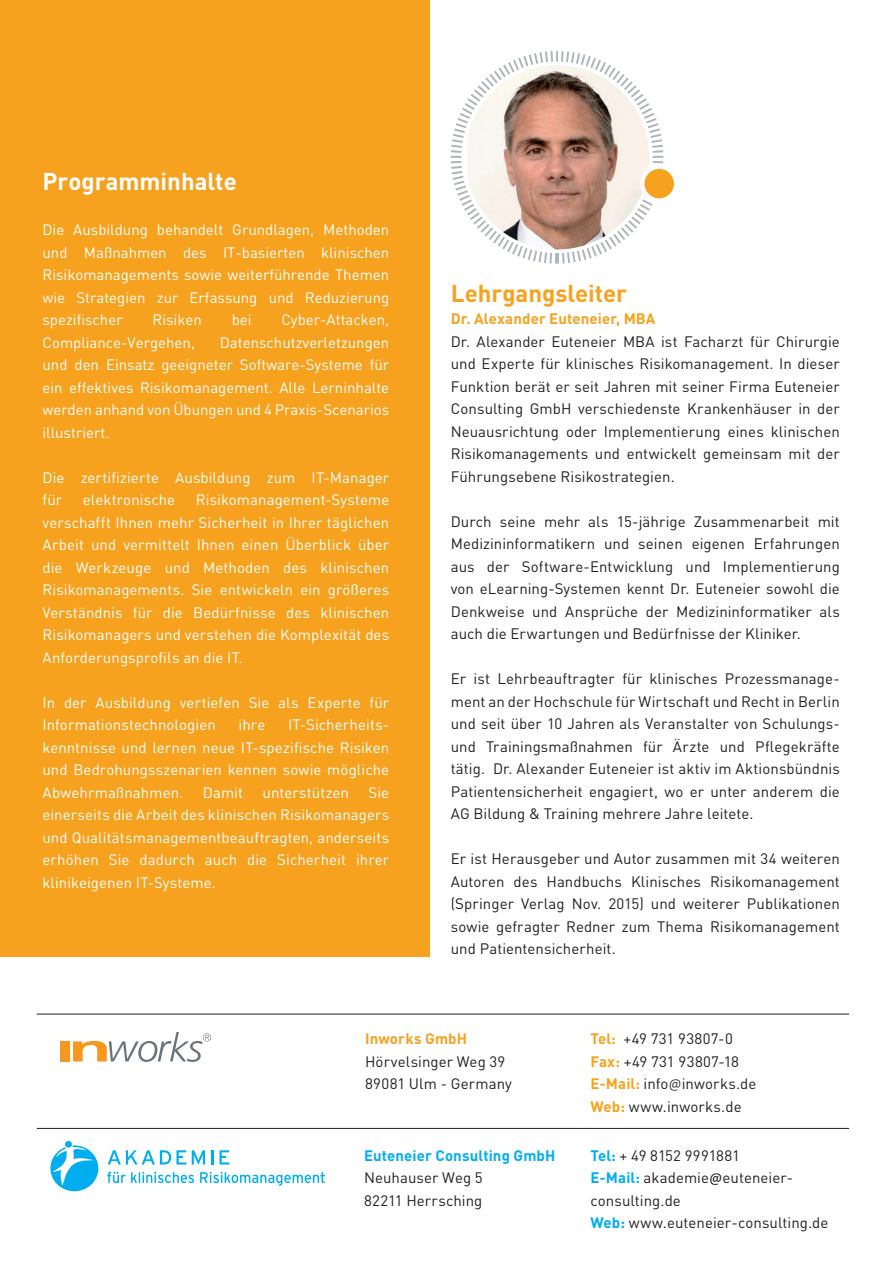
<style>
.page{position:relative;width:893px;height:1263px;background:#fff}
.page>*{position:absolute;margin:0;border:0;box-sizing:border-box;transform-origin:0 0}
.t1{font:700 24px "DIN";color:#fff}
.t2{font:700 24px "DIN";letter-spacing:-.005em;color:#f6a21e}
.t3{font:15px/22.5px "DIN";letter-spacing:.005em;color:#231f20;text-align:justify}
.t4{font:15px/22.5px "DIN";letter-spacing:.005em;color:#fff;text-align:justify}
.t5{font:700 15px "DIN";letter-spacing:.01em;color:#f6a21e}
.t6{font:700 15px "DIN";letter-spacing:.005em;color:#00aeef}
.s1{font-weight:700;color:#f6a21e}
.s2{font-family:"Calibri";font-weight:300}
.s3{font-weight:700;color:#00aeef}
.s4{font-family:"Calibri"}
</style>
<div class="page">
<div style="left:0;top:0;width:429px;height:957px;background:#f6a21e"></div>
<svg style="left:450px;top:51px;width:214px;height:213px"></svg>
<img style="left:468px;top:65px;width:181px;height:184px">
<svg style="left:642px;top:167px;width:34px;height:34px"></svg>
<div style="left:640px;top:164px;width:38px;height:39px;border:4px solid #fff;border-radius:50%"></div>
<hr style="left:37px;top:1128px;width:812px;height:1px;background:#231f20">
<hr style="left:37px;top:1014px;width:812px;height:1px;background:#231f20">
<div style="left:60px;top:1041px;width:9px;height:20px;background:#f7971d"></div>
<svg style="left:73px;top:1032px;width:138px;height:30px"></svg>
<div style="left:50px;top:1145px;width:48px;height:46px;background:#00aeef;border-radius:50%"></div>
<svg style="left:53px;top:1141px;width:42px;height:46px"></svg>
<div style="left:65px;top:1141px;width:7px;height:6px;background:#00aeef;border-radius:50%"></div>
<svg style="left:108px;top:1150px;width:78px;height:14px"></svg>
<svg style="left:192px;top:1150px;width:13px;height:15px"></svg>
<svg style="left:211px;top:1150px;width:2px;height:14px"></svg>
<svg style="left:220px;top:1150px;width:9px;height:14px"></svg>
<svg style="left:107px;top:1172px;width:87px;height:11px"></svg>
<svg style="left:200px;top:1172px;width:125px;height:14px"></svg>
<h1 class="t1" style="left:43px;top:166px;width:196px">Programminhalte</h1>
<p class="t4" style="left:43px;top:218px;width:348px">Die Ausbildung behandelt Grundlagen, Methoden und Maßnahmen des IT-basierten klinischen Risikomanagements sowie weiterführende Themen wie Strategien zur Erfassung und Reduzierung spezifischer</p>
<p class="t4" style="left:153px;top:308px;width:51px">Risiken</p>
<p class="t4" style="left:232px;top:308px;width:21px">bei</p>
<p class="t4" style="left:281px;top:308px;width:109px">Cyber-Attacken,</p>
<p class="t4" style="left:43px;top:331px;width:154px">Compliance-Vergehen,</p>
<p class="t4" style="left:43px;top:331px;width:348px;text-indent:177px">Datenschutzverletzungen und den Einsatz geeigneter Software-Systeme für ein effektives Risikomanagement. Alle Lerninhalte werden anhand von Übungen und 4 Praxis-Scenarios illustriert.</p>
<p class="t4" style="left:43px;top:466px;width:348px">Die zertifizierte Ausbildung zum IT-Manager für</p>
<p class="t4" style="left:43px;top:488px;width:348px;text-indent:153px">Risikomanagement-Systeme verschafft Ihnen mehr Sicherheit in Ihrer täglichen Arbeit und vermittelt Ihnen einen Überblick über die Werkzeuge und Methoden des klinischen Risikomanagements. Sie entwickeln ein größeres Verständnis für die Bedürfnisse des klinischen Risikomanagers und verstehen die Komplexität des Anforderungsprofils an die IT.</p>
<p class="t4" style="left:43px;top:691px;width:348px">In der Ausbildung vertiefen Sie als Experte für<br>Informationstechnologien</p>
<p class="t4" style="left:83px;top:488px;width:94px">elektronische</p>
<p class="t4" style="left:43px;top:713px;width:348px;text-indent:245px">IT-Sicherheits&shy;kenntnisse und lernen neue IT-spezifische Risiken und Bedrohungsszenarien kennen sowie mögliche Abwehrmaßnahmen.</p>
<p class="t4" style="left:239px;top:713px;width:28px">ihre</p>
<p class="t4" style="left:43px;top:781px;width:348px;text-indent:326px">Sie einerseits die Arbeit des klinischen Risikomanagers und Qualitätsmanagementbeauftragten, anderseits erhöhen Sie dadurch auch die Sicherheit ihrer klinikeigenen IT-Systeme.</p>
<p class="t4" style="left:203px;top:781px;width:42px">Damit</p>
<p class="t4" style="left:263px;top:781px;width:88px">unterstützen</p>
<h1 class="t2" style="left:451px;top:277px;width:178px">Lehrgangsleiter</h1>
<p class="t3" style="left:451px;top:330px;width:391px">Dr. Alexander Euteneier MBA ist Facharzt für Chirurgie und Experte für klinisches Risikomanagement. In dieser Funktion berät er seit Jahren mit seiner Firma Euteneier Consulting GmbH verschiedenste Krankenhäuser in der Neuausrichtung oder Implementierung eines klinischen Risikomanagements und entwickelt gemeinsam mit der Führungsebene Risikostrategien.</p>
<p class="t3" style="left:451px;top:510px;width:391px">Durch seine mehr als 15-jährige Zusammenarbeit mit Medizininformatikern und seinen eigenen Erfahrungen aus der Software-Entwicklung und Implementierung von eLearning-Systemen kennt Dr. Euteneier sowohl die Denkweise und Ansprüche der Medizininformatiker als auch die Erwartungen und Bedürfnisse der Kliniker.</p>
<p class="t3" style="left:451px;top:667px;width:391px">Er ist Lehrbeauftragter für klinisches Prozessmanage&shy;ment an der Hochschule für Wirtschaft und Recht in Berlin und seit über 10 Jahren als Veranstalter von Schulungs&shy;und Trainingsmaßnahmen für Ärzte und Pflegekräfte tätig. Dr. Alexander Euteneier ist aktiv im Aktionsbündnis Patientensicherheit engagiert, wo er unter anderem die AG Bildung &amp; Training mehrere Jahre leitete.</p>
<p class="t3" style="left:451px;top:847px;width:391px">Er ist Herausgeber und Autor zusammen mit 34 weiteren Autoren des Handbuchs Klinisches Risikomanagement (Springer Verlag Nov. 2015) und weiterer Publikationen sowie gefragter Redner zum Thema Risikomanagement und Patientensicherheit.</p>
<p class="t5" style="left:451px;top:309px;width:206px">Dr. Alexander Euteneier, MBA</p>
<p class="t5" style="left:365px;top:1029px;width:103px">Inworks GmbH</p>
<p class="t3" style="left:365px;top:1050px;width:148px">Hörvelsinger Weg 39<br>89081 Ulm - Germany</p>
<p class="t6" style="left:364px;top:1145px;width:193px">Euteneier Consulting GmbH</p>
<p class="t3" style="left:364px;top:1166px;width:120px">Neuhauser Weg 5<br>82211 Herrsching</p>
<p class="t3" style="left:590px;top:1027px;width:167px;text-align:left"><span class="s1">Tel:</span> +49 731 93807-0<br><span class="s1">Fax:</span> +49 731 93807-18<br><span class="s1">E-Mail:</span> info<span class="s2">@</span>inworks.de<br><span class="s1">Web:</span> www.inworks.de</p>
<p class="t3" style="left:590px;top:1144px;width:240px;text-align:left"><span class="s3">Tel:</span> + 49 8152 9991881<br><span class="s3">E-Mail:</span> akademie<span class="s4">@</span>euteneier&shy;consulting.de<br><span class="s3">Web:</span> www.euteneier-consulting.de</p>
</div>
